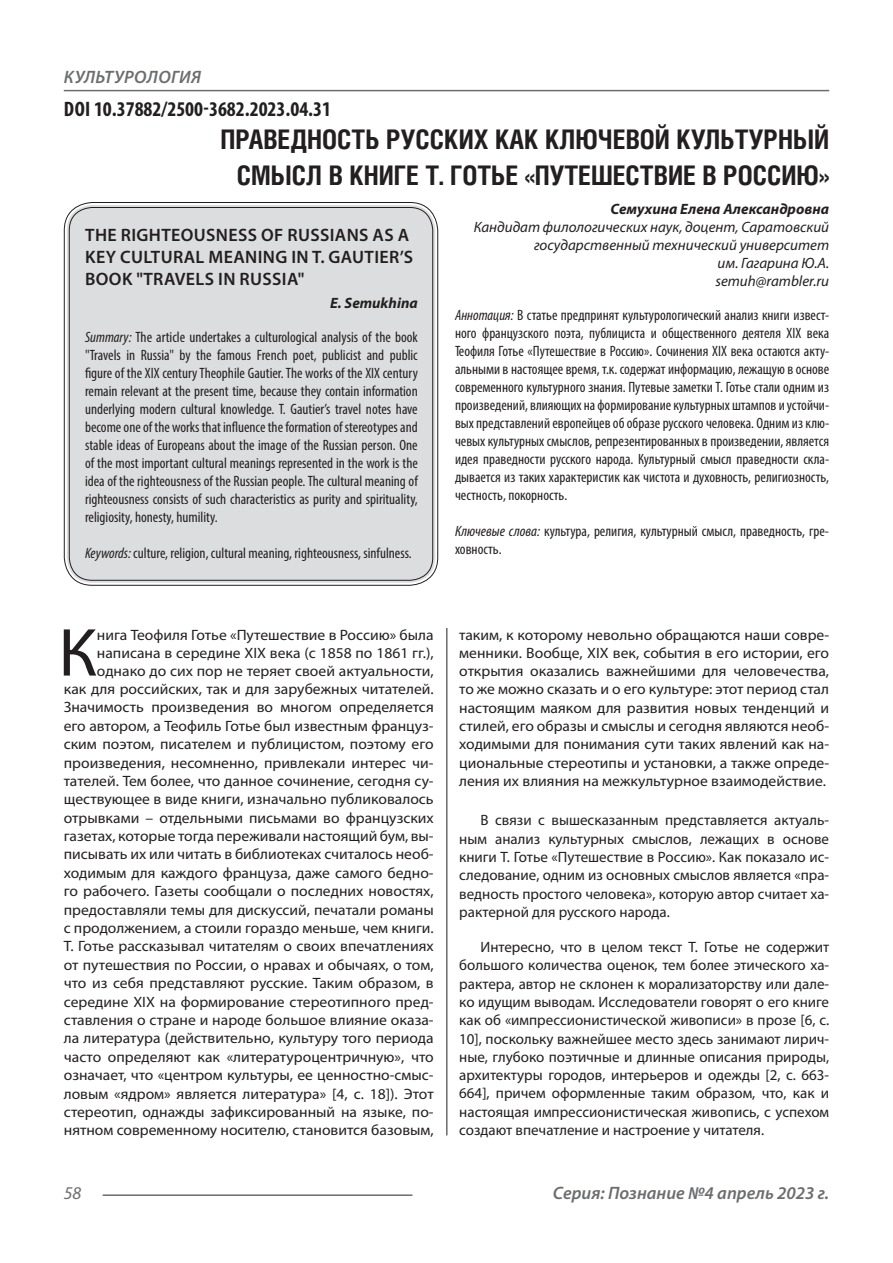
<style>
.page{position:relative;width:893px;height:1263px;background:#fff}
.page>*{position:absolute;margin:0;border:0;box-sizing:border-box;transform-origin:0 0}
.Статья_текст_первый{font:68.4px "Myriad Pro";color:#231f20;scale:1.04 1}
.Статья_название{font:700 27px/36px "Helios Cond C";color:#231f20;text-align:right}
.ДОИ{font:700 condensed 21px "Myriad Pro";color:#231f20}
.Статья_название_англ{font:600 18px/21.6px "Myriad Pro";letter-spacing:.02em;color:#231f20}
.t1{font:italic 600 18px "Myriad Pro";color:#6c6d70}
.t2{font:italic 600 18px "Myriad Pro";letter-spacing:.02em;color:#6c6d70}
.t3{font:italic 18px "Myriad Pro";color:#6c6d70}
.Статья_текст_первый-2{font:15px/18.3px "Myriad Pro";color:#231f20;text-align:right;scale:1.04 1}
.Статья_текст{font:15px/18.3px "Myriad Pro";color:#231f20;text-align:justify}
.Статья_аннотация_тек{font:condensed 15px/18px "Myriad Pro";color:#231f20;text-align:justify}
.Статья_аннотация_анг{font:condensed 15px/18px "Myriad Pro";color:#231f20;text-align:justify}
.Статья_автор_инфо{font:italic 15px/18px "Myriad Pro";color:#231f20;text-align:right}
.Статья_автор_фио_рус{font:italic 700 15px "Myriad Pro";color:#231f20}
.Статья_автор_англ{font:italic 700 15px "Myriad Pro";color:#231f20}
.s1{font-style:italic}
</style>
<div class="page">
<hr style="left:446px;top:128px;width:1px;height:1007px;background:#231f20">
<hr style="left:103px;top:1194px;width:309px;height:2px;background:#6c6d70">
<hr style="left:64px;top:90px;width:765px;height:1px;background:#6c6d70">
<div style="left:67px;top:205px;width:368px;height:378px;background:#dcdddf;border-radius:26px"></div>
<p class="t2" style="left:64px;top:66px;width:139px">КУЛЬТУРОЛОГИЯ</p>
<p class="ДОИ" style="left:64px;top:96px;width:269px">DOI 10.37882/2500-3682.2023.04.31</p>
<p class="Статья_название" style="left:220px;top:121px;width:610px">ПРАВЕДНОСТЬ РУССКИХ КАК КЛЮЧЕВОЙ КУЛЬТУРНЫЙ<br>СМЫСЛ В КНИГЕ Т. ГОТЬЕ «ПУТЕШЕСТВИЕ В РОССИЮ»</p>
<p class="Статья_автор_фио_рус" style="left:610px;top:199px;width:220px">Семухина Елена Александровна</p>
<p class="Статья_автор_инфо" style="left:474px;top:218px;width:357px">Кандидат филологических наук, доцент, Саратовский государственный технический университет</p>
<p class="Статья_автор_инфо" style="left:717px;top:254px;width:113px">им. Гагарина Ю.А.</p>
<p class="Статья_автор_инфо" style="left:715px;top:272px;width:115px">semuh@rambler.ru</p>
<p class="Статья_аннотация_тек" style="left:455px;top:305px;width:376px"><span class="s1">Аннотация:</span> В статье предпринят культурологический анализ книги извест&shy;ного французского поэта, публициста и общественного деятеля XIX века Теофиля Готье «Путешествие в Россию». Сочинения XIX века остаются акту&shy;альными в настоящее время, т.к. содержат информацию, лежащую в основе современного культурного знания. Путевые заметки Т. Готье стали одним из произведений, влияющих на формирование культурных штампов и устойчи&shy;вых представлений европейцев об образе русского человека. Одним из клю&shy;чевых культурных смыслов, репрезентированных в произведении, является идея праведности русского народа. Культурный смысл праведности скла&shy;дывается из таких характеристик как чистота и духовность, религиозность, честность, покорность.</p>
<p class="Статья_аннотация_тек" style="left:455px;top:521px;width:376px"><span class="s1">Ключевые слова:</span> культура, религия, культурный смысл, праведность, гре&shy;ховность.</p>
<p class="Статья_название_англ" style="left:85px;top:224px;width:329px">THE RIGHTEOUSNESS OF RUSSIANS AS A<br>KEY CULTURAL MEANING IN T. GAUTIER’S<br>BOOK "TRAVELS IN RUSSIA"</p>
<p class="Статья_автор_англ" style="left:330px;top:293px;width:89px">E. Semukhina</p>
<p class="Статья_аннотация_анг" style="left:85px;top:328px;width:334px"><span class="s1">Summary:</span> The article undertakes a culturological analysis of the book "Travels in Russia" by the famous French poet, publicist and public figure of the XIX century Theophile Gautier. The works of the XIX century remain relevant at the present time, because they contain information underlying modern cultural knowledge. T. Gautier’s travel notes have become one of the works that influence the formation of stereotypes and stable ideas of Europeans about the image of the Russian person. One of the most important cultural meanings represented in the work is the idea of the righteousness of the Russian people. The cultural meaning of righteousness consists of such characteristics as purity and spirituality, religiosity, honesty, humility.</p>
<p class="Статья_аннотация_анг" style="left:85px;top:544px;width:328px"><span class="s1">Keywords:</span> culture, religion, cultural meaning, righteousness, sinfulness.</p>
<p class="Статья_текст_первый-2" style="left:64px;top:625px;width:357px">нига Теофиля Готье «Путешествие в Россию» была написана в середине XIX века (с 1858 по 1861 гг.), однако до сих пор не теряет своей актуальности,<br>как для российских, так и для зарубежных читателей.<br>Значимость произведения во многом определяется его автором, а Теофиль Готье был известным француз&shy;ским поэтом, писателем и публицистом, поэтому его произведения, несомненно, привлекали интерес чи&shy;тателей. Тем более, что данное сочинение, сегодня су&shy;ществующее в виде книги, изначально публиковалось отрывками – отдельными письмами во французских газетах, которые тогда переживали настоящий бум, вы&shy;писывать их или читать в библиотеках считалось необ&shy;ходимым для каждого француза, даже самого бедно&shy;го рабочего. Газеты сообщали о последних новостях, предоставляли темы для дискуссий, печатали романы с продолжением, а стоили гораздо меньше, чем книги.<br>Т. Готье рассказывал читателям о своих впечатлениях от путешествия по России, о нравах и обычаях, о том, что из себя представляют русские. Таким образом, в середине XIX на формирование стереотипного пред&shy;ставления о стране и народе большое влияние оказа&shy;ла литература (действительно, культуру того периода часто определяют как «литературоцентричную», что означает, что «центром культуры, ее ценностно-смыс&shy;ловым «ядром» является литература» [4, с. 18]). Этот стереотип, однажды зафиксированный на языке, по&shy;нятном современному носителю, становится базовым,</p>
<p class="Статья_текст_первый-2" style="left:459px;top:625px;width:357px;text-align:justify">таким, к которому невольно обращаются наши совре&shy;менники. Вообще, XIX век, события в его истории, его открытия оказались важнейшими для человечества, то же можно сказать и о его культуре: этот период стал настоящим маяком для развития новых тенденций и стилей, его образы и смыслы и сегодня являются необ&shy;ходимыми для понимания сути таких явлений как на&shy;циональные стереотипы и установки, а также опреде&shy;ления их влияния на межкультурное взаимодействие.</p>
<p class="Статья_текст_первый" style="left:58px;top:610px;width:39px">К</p>
<p class="Статья_текст" style="left:459px;top:811px;width:371px;text-indent:21px">В связи с вышесказанным представляется актуаль&shy;ным анализ культурных смыслов, лежащих в основе книги Т. Готье «Путешествие в Россию». Как показало ис&shy;следование, одним из основных смыслов является «пра&shy;ведность простого человека», которую автор считает ха&shy;рактерной для русского народа.</p>
<p class="Статья_текст" style="left:459px;top:938px;width:371px;text-indent:21px">Интересно, что в целом текст Т. Готье не содержит большого количества оценок, тем более этического ха&shy;рактера, автор не склонен к морализаторству или дале&shy;ко идущим выводам. Исследователи говорят о его книге как об «импрессионистической живописи» в прозе [6, с.<br>10], поскольку важнейшее место здесь занимают лирич&shy;ные, глубоко поэтичные и длинные описания природы, архитектуры городов, интерьеров и одежды [2, с. 663- 664], причем оформленные таким образом, что, как и настоящая импрессионистическая живопись, с успехом создают впечатление и настроение у читателя.</p>
<p class="t3" style="left:64px;top:1182px;width:19px">58</p>
<p class="t1" style="left:553px;top:1182px;width:278px">Серия: Познание №4 апрель 2023 г.</p>
</div>
